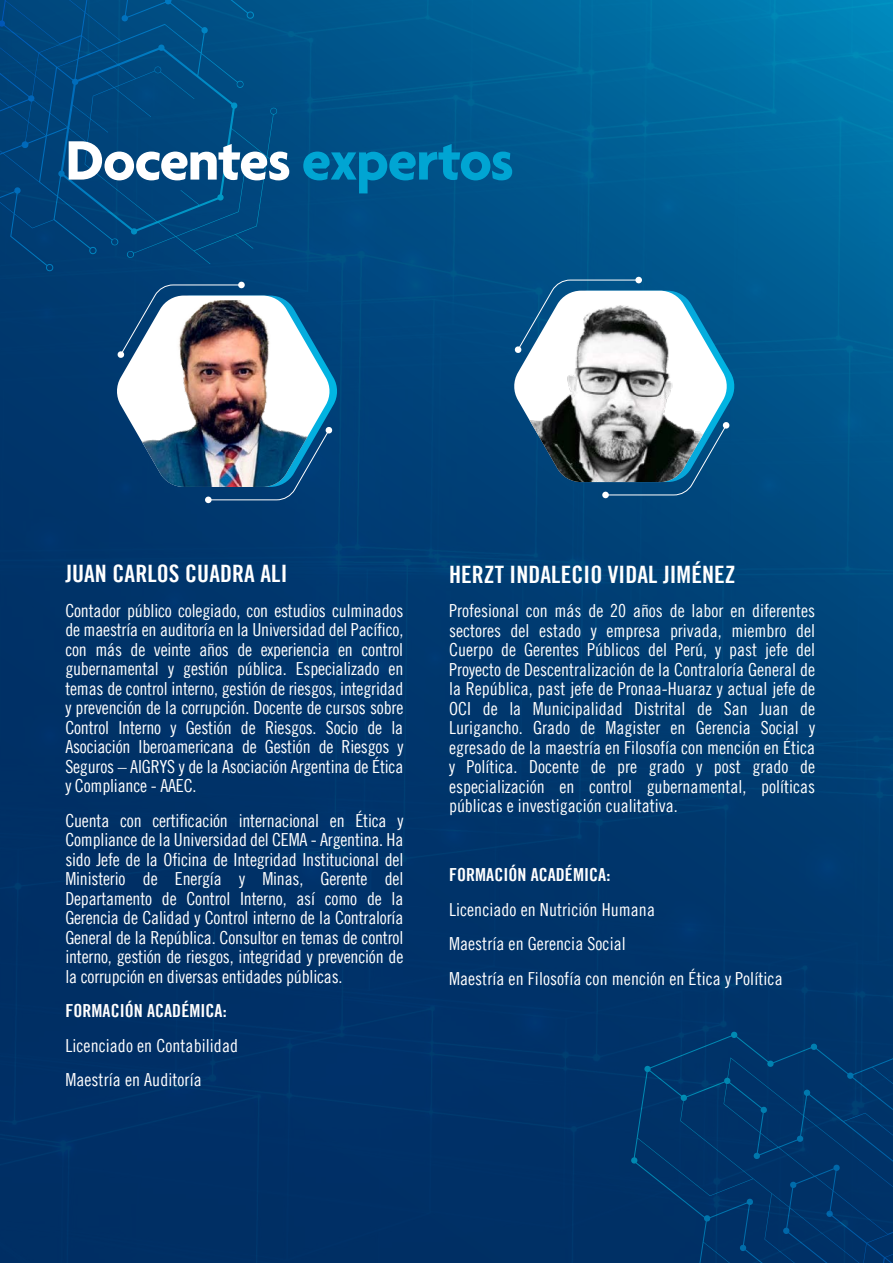
<style>
.page{position:relative;width:893px;height:1263px;background:#fff}
.page>*{position:absolute;margin:0;border:0;box-sizing:border-box;transform-origin:0 0}
.t1{font:700 60px "Agenda";letter-spacing:-.025em;color:#fff}
.t2{font:24px "Trade Gothic LT Bold Cond Twenty";letter-spacing:.005em;color:#fff}
.t3{font:18px/19.5px "Trade Gothic LT Cond Eighteen";color:#fff;text-align:justify}
.t4{font:18px "Trade Gothic LT Bold Cond Twenty";letter-spacing:.005em;color:#fff}
.s1{color:#00a5d3}
</style>
<div class="page">
<img style="left:0;top:0;width:893px;height:1263px">
<div style="left:238px;top:282px;width:7px;height:6px;background:#fff;border-radius:50%"></div>
<div style="left:205px;top:497px;width:7px;height:6px;background:#fff;border-radius:50%"></div>
<img style="left:116px;top:284px;width:222px;height:217px">
<div style="left:635px;top:277px;width:7px;height:6px;background:#fff;border-radius:50%"></div>
<div style="left:602px;top:492px;width:7px;height:6px;background:#fff;border-radius:50%"></div>
<svg style="left:513px;top:279px;width:222px;height:217px"></svg>
<h1 class="t1" style="left:65px;top:124px;width:450px">Docentes <span class="s1">expertos</span></h1>
<h2 class="t2" style="left:65px;top:559px;width:223px">JUAN CARLOS CUADRA ALI</h2>
<p class="t3" style="left:65px;top:600px;width:340px">Contador público colegiado, con estudios culminados de maestría en auditoría en la Universidad del Pacífico, con más de veinte años de experiencia en control gubernamental y gestión pública. Especializado en temas de control interno, gestión de riesgos, integridad y prevención de la corrupción. Docente de cursos sobre Control Interno y Gestión de Riesgos. Socio de la Asociación Iberoamericana de Gestión de Riesgos y Seguros – AIGRYS y de la Asociación Argentina de Ética y Compliance - AAEC.</p>
<p class="t3" style="left:65px;top:810px;width:340px">Cuenta con certificación internacional en Ética y Compliance de la Universidad del CEMA - Argentina. Ha sido Jefe de la Oficina de Integridad Institucional del Ministerio de Energía y Minas, Gerente del Departamento de Control Interno, así como de la Gerencia de Calidad y Control interno de la Contraloría General de la República. Consultor en temas de control interno, gestión de riesgos, integridad y prevención de la corrupción en diversas entidades públicas.</p>
<p class="t4" style="left:65px;top:1000px;width:163px">FORMACIÓN ACADÉMICA:</p>
<p class="t3" style="left:65px;top:1028px;width:174px;line-height:34.5px">Licenciado en Contabilidad<br>Maestría en Auditoría</p>
<h2 class="t2" style="left:449px;top:559px;width:288px">HERZT INDALECIO VIDAL JIMÉNEZ</h2>
<p class="t3" style="left:449px;top:601px;width:368px">Profesional con más de 20 años de labor en diferentes sectores del estado y empresa privada, miembro del Cuerpo de Gerentes Públicos del Perú, y past jefe del Proyecto de Descentralización de la Contraloría General de la República, past jefe de Pronaa-Huaraz y actual jefe de OCI de la Municipalidad Distrital de San Juan de Lurigancho. Grado de Magister en Gerencia Social y egresado de la maestría en Filosofía con mención en Ética y Política. Docente de pre grado y post grado de especialización en control gubernamental, políticas públicas e investigación cualitativa.</p>
<p class="t4" style="left:449px;top:864px;width:163px">FORMACIÓN ACADÉMICA:</p>
<p class="t3" style="left:449px;top:892px;width:335px;line-height:34.5px;text-align:left">Licenciado en Nutrición Humana<br>Maestría en Gerencia Social<br>Maestría en Filosofía con mención en Ética y Política</p>
</div>
